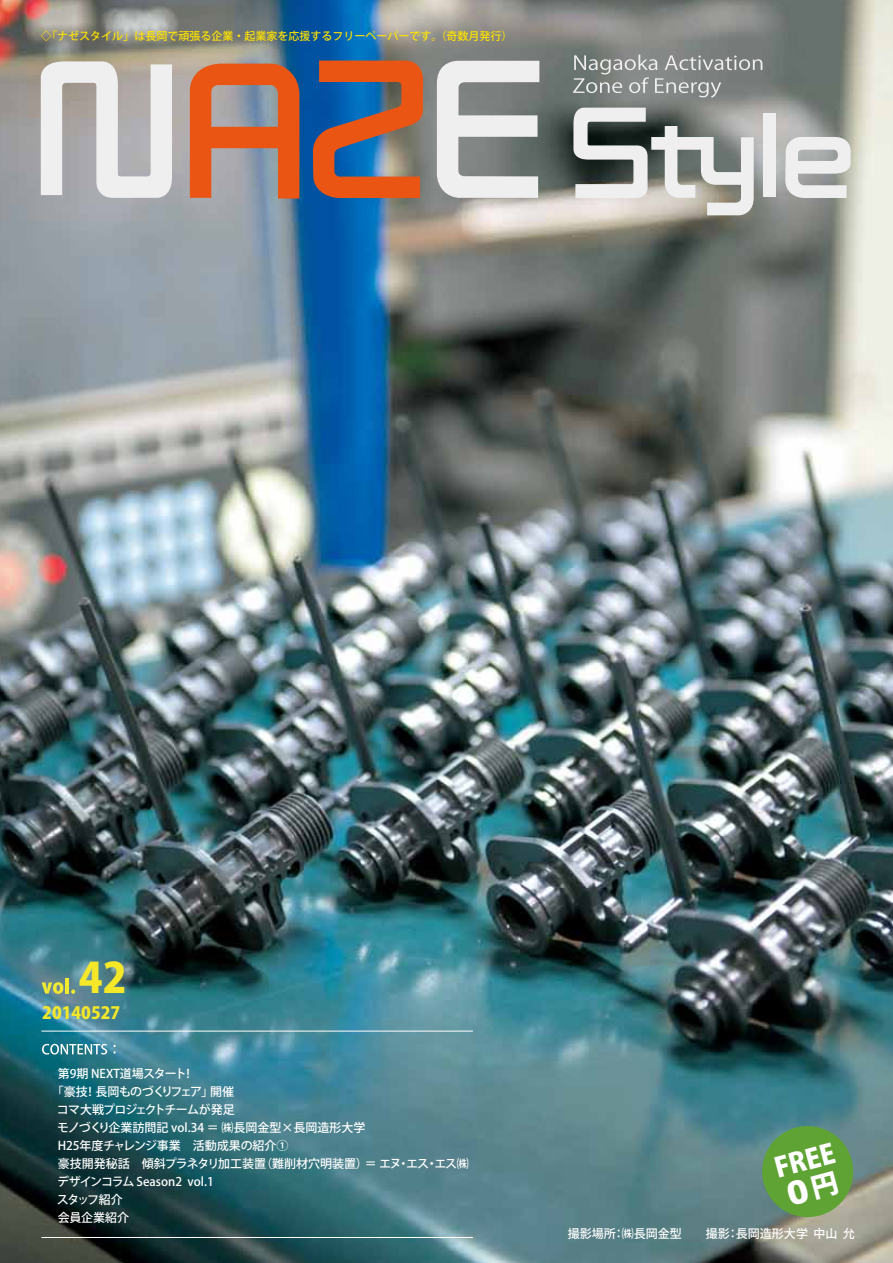
<style>
.page{position:relative;width:893px;height:1263px;background:#fff}
.page>*{position:absolute;margin:0;border:0;box-sizing:border-box;transform-origin:0 0}
.t1{font:800 41.25px "Koz Go Pro";color:#f5e829}
.t2{font:800 27px "Koz Go Pro";color:#fff}
.t3{font:800 16.8px "Koz Go Pro";color:#f5e829}
.t4{font:500 12px "Koz Go Pro";color:#fff}
.t5{font:500 12px "Koz Go Pro";letter-spacing:-.06em;color:#fff}
.t6{font:500 12px "Koz Go Pro";letter-spacing:-.05em;color:#fff}
.t7{font:500 10.95px "Koz Go Pro";color:#ffe200}
</style>
<div class="page">
<img style="left:0;top:0;width:893px;height:1263px">
<svg style="left:573px;top:55px;width:189px;height:43px;background:#8e9290"></svg>
<svg style="left:41px;top:61px;width:131px;height:137px"></svg>
<svg style="left:313px;top:61px;width:110px;height:137px;background:#8f6158"></svg>
<svg style="left:437px;top:61px;width:102px;height:137px"></svg>
<svg style="left:190px;top:64px;width:109px;height:135px;background:#c37556"></svg>
<svg style="left:573px;top:108px;width:181px;height:107px"></svg>
<div style="left:763px;top:114px;width:13px;height:83px;background:#efefef"></div>
<svg style="left:785px;top:137px;width:66px;height:61px"></svg>
<svg style="left:42px;top:1044px;width:65px;height:10px"></svg>
<svg style="left:113px;top:1045px;width:3px;height:8px"></svg>
<hr style="left:41px;top:1031px;width:432px;height:1px;background:#fff">
<svg style="left:42px;top:982px;width:21px;height:12px"></svg>
<hr style="left:65px;top:978px;width:4px;height:15px;background:#f0ea30">
<svg style="left:71px;top:989px;width:4px;height:5px"></svg>
<hr style="left:41px;top:1237px;width:432px;height:1px;background:#fff">
<svg style="left:756px;top:1119px;width:104px;height:104px;background:#659a57"></svg>
<p class="t7" style="left:41px;top:29px;width:473px">◇「ナゼスタイル」は長岡で頑張る企業・起業家を応援するフリーペーパーです。（奇数月発行）</p>
<h1 class="t1" style="left:79px;top:951px;width:49px">42</h1>
<h3 class="t3" style="left:42px;top:1002px;width:80px">20140527</h3>
<p class="t4" style="left:58px;top:1065px;width:138px">第9期 NEXT道場スタート！</p>
<p class="t5" style="left:52px;top:1083px;width:184px">「豪技！ 長岡ものづくりフェア」開催</p>
<p class="t6" style="left:57px;top:1101px;width:179px">コマ大戦プロジェクトチームが発足</p>
<p class="t4" style="left:57px;top:1119px;width:310px">モノづくり企業訪問記 vol.34 ＝ ㈱長岡金型×長岡造形大学</p>
<p class="t4" style="left:58px;top:1137px;width:232px">H25年度チャレンジ事業　活動成果の紹介①</p>
<p class="t4" style="left:58px;top:1155px;width:413px">豪技開発秘話　傾斜プラネタリ加工装置（難削材穴明装置）＝ エヌ・エス・エス㈱</p>
<p class="t4" style="left:57px;top:1173px;width:158px">デザインコラム Season2 vol.1</p>
<p class="t4" style="left:57px;top:1191px;width:67px">スタッフ紹介</p>
<p class="t4" style="left:58px;top:1209px;width:73px">会員企業紹介</p>
<h2 class="t2" style="left:771px;top:1151px;width:63px;rotate:-15deg">FREE</h2>
<p class="t4" style="left:568px;top:1225px;width:288px">撮影場所：㈱長岡金型　　撮影：長岡造形大学 中山 允</p>
</div>
